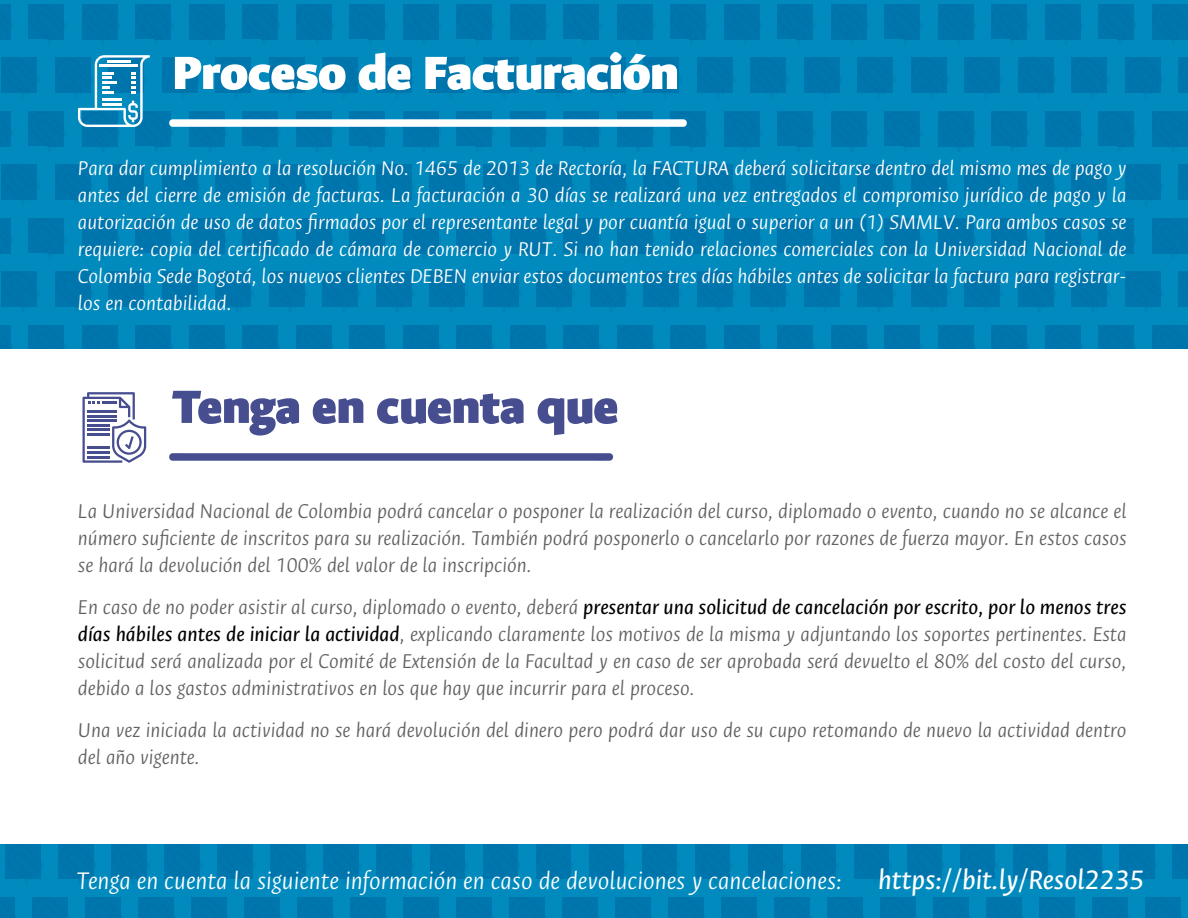
<style>
.page{position:relative;width:1188px;height:918px;background:#fff}
.page>*{position:absolute;margin:0;border:0;box-sizing:border-box;transform-origin:0 0}
.t1{font:900 52.5px "Ancizar Sans";color:#fff}
.t2{font:900 52.5px "Ancizar Sans";color:#464e8f}
.t3{font:italic 300 27px "Ancizar Sans";color:#fff}
.t4{font:italic 300 22.5px/27px "Ancizar Sans";color:#616161;text-align:justify}
.t5{font:italic 300 22.5px/27px "Ancizar Sans";color:#fff;text-align:justify}
.s1{font-weight:400;color:#000101}
.s2{font-weight:400;font-size:30px}
</style>
<div class="page">
<div style="left:0;top:0;width:1188px;height:348px;background:linear-gradient(to right,#0080b5,#0080b5)"></div>
<div style="left:0;top:844px;width:1188px;height:74px;background:linear-gradient(to right,#007fb5,#007fb5)"></div>
<svg style="left:168px;top:119px;width:520px;height:8px"></svg>
<svg style="left:78px;top:55px;width:72px;height:72px"></svg>
<hr style="left:102px;top:98px;width:19px;height:3px;background:#fff">
<svg style="left:169px;top:453px;width:444px;height:8px;background:#515996"></svg>
<svg style="left:82px;top:392px;width:64px;height:71px"></svg>
<hr style="left:102px;top:401px;width:15px;height:3px;background:#464e8f">
<h1 class="t1" style="left:173px;top:43px;width:507px">Proceso de Facturación</h1>
<p class="t5" style="left:78px;top:155px;width:1050px">Para dar cumplimiento a la resolución No. 1465 de 2013 de Rectoría, la FACTURA deberá solicitarse dentro del mismo mes de pago y antes del cierre de emisión de facturas. La facturación a 30 días se realizará una vez entregados el compromiso jurídico de pago y la autorización de uso de datos firmados por el representante legal y por cuantía igual o superior a un (1) SMMLV. Para ambos casos se requiere: copia del certificado de cámara de comercio y RUT. Si no han tenido relaciones comerciales con la Universidad Nacional de Colombia Sede Bogotá, los nuevos clientes DEBEN enviar estos documentos tres días hábiles antes de solicitar la factura para registrar&shy;los en contabilidad.</p>
<h1 class="t2" style="left:173px;top:377px;width:447px">Tenga en cuenta que</h1>
<p class="t4" style="left:78px;top:498px;width:1050px">La Universidad Nacional de Colombia podrá cancelar o posponer la realización del curso, diplomado o evento, cuando no se alcance el número suficiente de inscritos para su realización. También podrá posponerlo o cancelarlo por razones de fuerza mayor. En estos casos se hará la devolución del 100% del valor de la inscripción.</p>
<p class="t4" style="left:78px;top:594px;width:1050px">En caso de no poder asistir al curso, diplomado o evento, deberá <span class="s1">presentar una solicitud de cancelación por escrito, por lo menos tres días hábiles antes de iniciar la actividad</span>, explicando claramente los motivos de la misma y adjuntando los soportes pertinentes. Esta solicitud será analizada por el Comité de Extensión de la Facultad y en caso de ser aprobada será devuelto el 80% del costo del curso, debido a los gastos administrativos en los que hay que incurrir para el proceso.</p>
<p class="t4" style="left:78px;top:717px;width:1050px">Una vez iniciada la actividad no se hará devolución del dinero pero podrá dar uso de su cupo retomando de nuevo la actividad dentro del año vigente.</p>
<p class="t3" style="left:76px;top:866px;width:1070px">Tenga en cuenta la siguiente información en caso de devoluciones y cancelaciones: <span class="s2">https://bit.ly/Resol2235</span></p>
</div>
